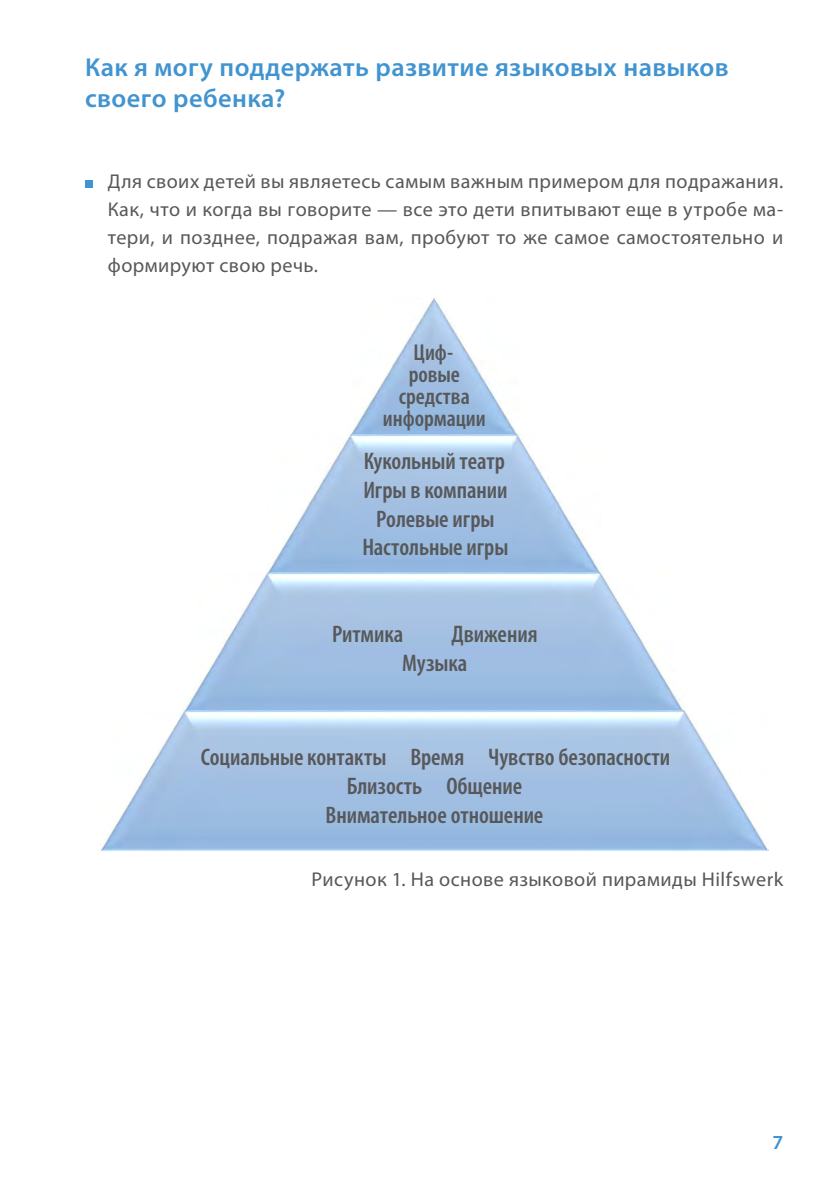
<style>
.page{position:relative;width:840px;height:1191px;background:#fff}
.page>*{position:absolute;margin:0;border:0;box-sizing:border-box;transform-origin:0 0}
.t1{font:600 26px/31.2px "Myriad Pro";letter-spacing:.015em;color:#4194d0}
.t2{font:600 condensed 24px/28.8px "Myriad Pro";letter-spacing:-.005em;color:#57585a;text-align:center}
.t3{font:600 condensed 23px/22px "Myriad Pro";color:#57585a;text-align:center}
.t4{font:20px/28px "Myriad Pro";letter-spacing:.02em;color:#57585a;text-align:justify}
.t5{font:600 20px "Myriad Pro";color:#4194d0}
</style>
<div class="page">
<div style="left:85px;top:181px;width:7px;height:7px;background:#4194d0"></div>
<img style="left:349px;top:298px;width:169px;height:137px">
<img style="left:266px;top:435px;width:335px;height:138px">
<img style="left:183px;top:573px;width:501px;height:138px">
<img style="left:100px;top:711px;width:667px;height:140px">
<h1 class="t1" style="left:85px;top:51px;width:644px">Как я могу поддержать развитие языковых навыков своего ребенка?</h1>
<p class="t4" style="left:108px;top:167px;width:676px">Для своих детей вы являетесь самым важным примером для подражания.<br>Как, что и когда вы говорите — все это дети впитывают еще в утробе ма&shy;тери, и позднее, подражая вам, пробуют то же самое самостоятельно и формируют свою речь.</p>
<p class="t3" style="left:382px;top:341px;width:104px">Циф-<br>ровые средства информации</p>
<p class="t2" style="left:362px;top:446px;width:147px">Кукольный театр<br>Игры в компании<br>Ролевые игры<br>Настольные игры</p>
<p class="t2" style="left:332px;top:619px;width:73px">Ритмика</p>
<p class="t2" style="left:402px;top:619px;width:137px;text-align:left;text-indent:49px">Движения<br>Музыка</p>
<p class="t2" style="left:201px;top:742px;width:470px">Социальные контакты Время Чувство безопасности<br>Близость Общение<br>Внимательное отношение</p>
<p class="t4" style="left:311px;top:864px;width:473px">Рисунок 1. На основе языковой пирамиды Hilfswerk</p>
<p class="t5" style="left:772px;top:1129px;width:12px">7</p>
</div>
